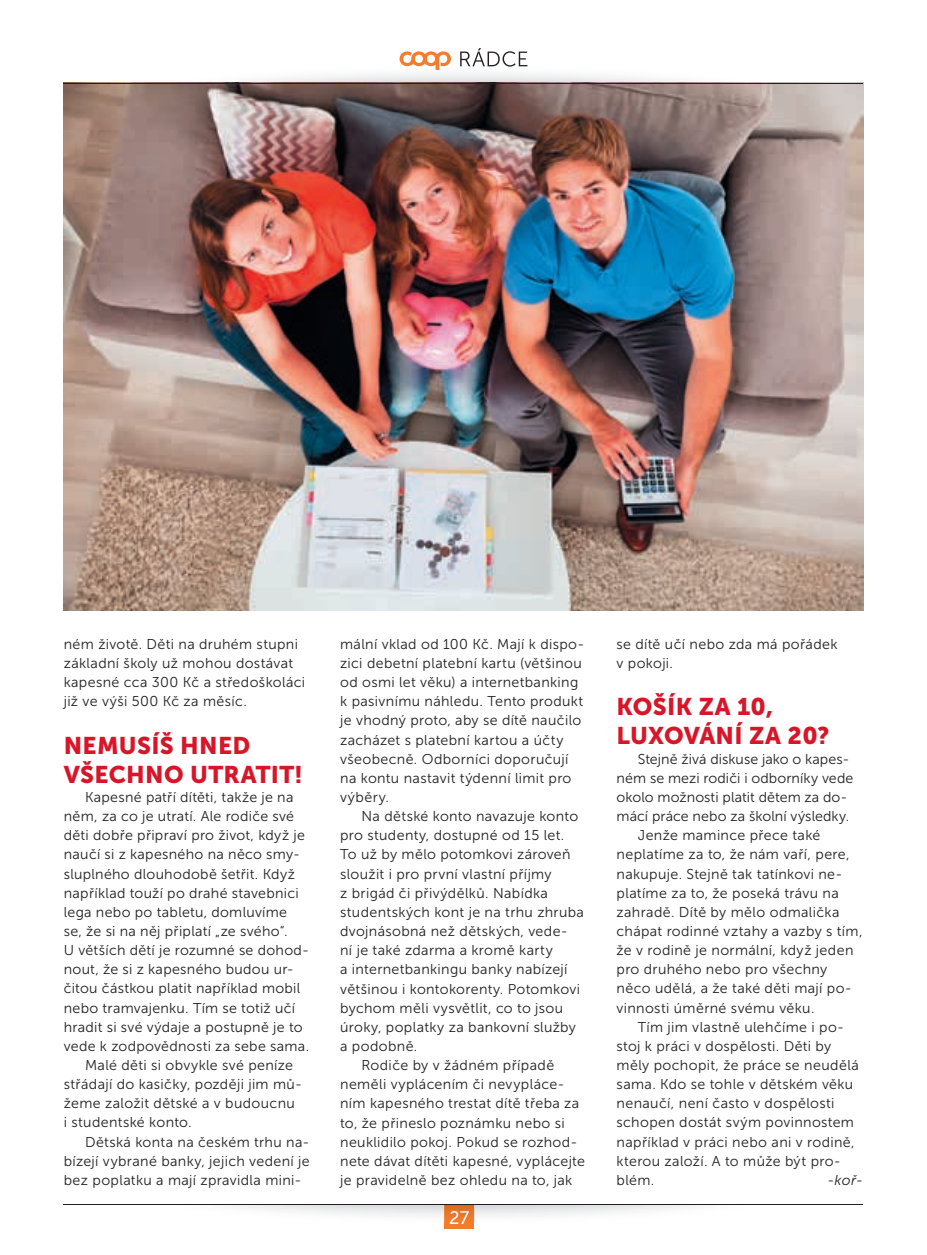
<style>
.page{position:relative;width:927px;height:1255px;background:#fff}
.page>*{position:absolute;margin:0;border:0;box-sizing:border-box;transform-origin:0 0}
.t1{font:24px/28.8px "Museo Sans 900";letter-spacing:.01em;color:#d71729}
.t2{font:18px "Museo Sans 500";color:#fff}
.t3{font:14.25px/19.2px "Museo Sans 300";letter-spacing:.025em;color:#231f20}
.t4{font:14.25px "Museo Sans 300";letter-spacing:.005em;color:#231f20}
.t5{font:italic 14.25px "Museo Sans 300";color:#231f20}
</style>
<div class="page">
<img style="left:138px;top:66px;width:651px;height:17px">
<svg style="left:400px;top:51px;width:51px;height:19px"></svg>
<svg style="left:460px;top:48px;width:67px;height:19px"></svg>
<svg style="left:444px;top:1198px;width:30px;height:30px"></svg>
<img style="left:138px;top:1204px;width:651px;height:17px">
<img style="left:444px;top:1204px;width:30px;height:17px">
<img style="left:450px;top:1210px;width:19px;height:11px">
<img style="left:64px;top:84px;width:799px;height:526px">
<hr style="left:64px;top:1203px;width:799px;height:1px;background:#231f20">
<hr style="left:64px;top:83px;width:799px;height:1px;background:#231f20">
<p class="t3" style="left:64px;top:634px;width:243px">ném životě. Děti na druhém stupni základní školy už mohou dostávat kapesné cca 300 Kč a středoškoláci již ve výši 500 Kč za měsíc.</p>
<h1 class="t1" style="left:64px;top:731px;width:241px">NEMUSÍŠ HNED<br>VŠECHNO UTRATIT!</h1>
<p class="t3" style="left:85px;top:787px;width:210px">Kapesné patří dítěti, takže je na</p>
<p class="t3" style="left:64px;top:806px;width:232px">něm, za co je utratí. Ale rodiče své</p>
<p class="t3" style="left:64px;top:825px;width:243px">děti dobře připraví pro život, když je</p>
<p class="t3" style="left:64px;top:845px;width:238px">naučí si z kapesného na něco smy-</p>
<p class="t3" style="left:64px;top:864px;width:233px">sluplného dlouhodobě šetřit. Když</p>
<p class="t3" style="left:64px;top:883px;width:236px">například touží po drahé stavebnici</p>
<p class="t3" style="left:64px;top:902px;width:225px">lega nebo po tabletu, domluvíme</p>
<p class="t3" style="left:64px;top:921px;width:225px">se, že si na něj připlatí „ze svého“.</p>
<p class="t3" style="left:64px;top:940px;width:247px">U větších dětí je rozumné se dohod-</p>
<p class="t3" style="left:64px;top:959px;width:232px">nout, že si z kapesného budou ur-</p>
<p class="t3" style="left:64px;top:978px;width:238px">čitou částkou platit například mobil</p>
<p class="t3" style="left:64px;top:998px;width:233px">nebo tramvajenku. Tím se totiž učí</p>
<p class="t3" style="left:64px;top:1017px;width:240px">hradit si své výdaje a postupně je to</p>
<p class="t3" style="left:64px;top:1036px;width:247px">vede k zodpovědnosti za sebe sama.</p>
<p class="t3" style="left:85px;top:1055px;width:209px">Malé děti si obvykle své peníze</p>
<p class="t3" style="left:64px;top:1074px;width:240px">střádají do kasičky, později jim mů-</p>
<p class="t3" style="left:64px;top:1093px;width:233px">žeme založit dětské a v budoucnu</p>
<p class="t3" style="left:64px;top:1112px;width:129px">i studentské konto.</p>
<p class="t3" style="left:85px;top:1132px;width:226px">Dětská konta na českém trhu na-</p>
<p class="t3" style="left:64px;top:1151px;width:248px">bízejí vybrané banky, jejich vedení je</p>
<p class="t3" style="left:64px;top:1170px;width:239px">bez poplatku a mají zpravidla mini-</p>
<p class="t3" style="left:340px;top:634px;width:246px">mální vklad od 100 Kč. Mají k dispo&shy;zici debetní platební kartu (většinou od osmi let věku) a internetbanking k pasivnímu náhledu. Tento produkt je vhodný proto, aby se dítě naučilo zacházet s platební kartou a účty všeobecně. Odborníci doporučují na kontu nastavit týdenní limit pro výběry.</p>
<p class="t3" style="left:361px;top:806px;width:218px">Na dětské konto navazuje konto</p>
<p class="t3" style="left:340px;top:825px;width:226px">pro studenty, dostupné od 15 let.</p>
<p class="t3" style="left:340px;top:845px;width:232px">To už by mělo potomkovi zároveň</p>
<p class="t3" style="left:340px;top:864px;width:213px">sloužit i pro první vlastní příjmy</p>
<p class="t3" style="left:340px;top:883px;width:209px">z brigád či přivýdělků. Nabídka</p>
<p class="t3" style="left:340px;top:902px;width:245px">studentských kont je na trhu zhruba</p>
<p class="t3" style="left:340px;top:921px;width:229px">dvojnásobná než dětských, vede-</p>
<p class="t3" style="left:340px;top:940px;width:214px">ní je také zdarma a kromě karty</p>
<p class="t3" style="left:340px;top:959px;width:229px">a internetbankingu banky nabízejí</p>
<p class="t3" style="left:340px;top:979px;width:241px">většinou i kontokorenty. Potomkovi</p>
<p class="t3" style="left:340px;top:998px;width:225px">bychom měli vysvětlit, co to jsou</p>
<p class="t3" style="left:340px;top:1017px;width:237px">úroky, poplatky za bankovní služby</p>
<p class="t3" style="left:340px;top:1036px;width:79px">a podobně.</p>
<p class="t3" style="left:361px;top:1055px;width:194px">Rodiče by v žádném případě</p>
<p class="t3" style="left:340px;top:1074px;width:226px">neměli vyplácením či nevypláce-</p>
<p class="t3" style="left:340px;top:1093px;width:241px">ním kapesného trestat dítě třeba za</p>
<p class="t3" style="left:340px;top:1113px;width:226px">to, že přineslo poznámku nebo si</p>
<p class="t3" style="left:340px;top:1132px;width:239px">neuklidilo pokoj. Pokud se rozhod-</p>
<p class="t3" style="left:340px;top:1151px;width:246px">nete dávat dítěti kapesné, vyplácejte</p>
<p class="t3" style="left:340px;top:1170px;width:234px">je pravidelně bez ohledu na to, jak</p>
<p class="t2" style="left:449px;top:1207px;width:21px">27</p>
<p class="t3" style="left:617px;top:634px;width:223px">se dítě učí nebo zda má pořádek v pokoji.</p>
<h1 class="t1" style="left:617px;top:691px;width:215px">KOŠÍK ZA 10,<br>LUXOVÁNÍ ZA 20?</h1>
<p class="t4" style="left:638px;top:751px;width:213px">Stejně živá diskuse jako o kapes-</p>
<p class="t4" style="left:617px;top:770px;width:238px">ném se mezi rodiči i odborníky vede</p>
<p class="t4" style="left:617px;top:789px;width:232px">okolo možnosti platit dětem za do-</p>
<p class="t4" style="left:617px;top:808px;width:234px">mácí práce nebo za školní výsledky.</p>
<p class="t3" style="left:638px;top:825px;width:184px">Jenže mamince přece také</p>
<p class="t3" style="left:617px;top:845px;width:235px">neplatíme za to, že nám vaří, pere,</p>
<p class="t3" style="left:617px;top:864px;width:227px">nakupuje. Stejně tak tatínkovi ne-</p>
<p class="t3" style="left:617px;top:883px;width:224px">platíme za to, že poseká trávu na</p>
<p class="t3" style="left:617px;top:902px;width:224px">zahradě. Dítě by mělo odmalička</p>
<p class="t3" style="left:617px;top:921px;width:247px">chápat rodinné vztahy a vazby s tím,</p>
<p class="t3" style="left:617px;top:940px;width:238px">že v rodině je normální, když jeden</p>
<p class="t3" style="left:617px;top:959px;width:212px">pro druhého nebo pro všechny</p>
<p class="t3" style="left:617px;top:978px;width:237px">něco udělá, a že také děti mají po-</p>
<p class="t3" style="left:617px;top:998px;width:199px">vinnosti úměrné svému věku.</p>
<p class="t3" style="left:638px;top:1017px;width:208px">Tím jim vlastně ulehčíme i po-</p>
<p class="t3" style="left:617px;top:1036px;width:216px">stoj k práci v dospělosti. Děti by</p>
<p class="t3" style="left:617px;top:1055px;width:244px">měly pochopit, že práce se neudělá</p>
<p class="t3" style="left:617px;top:1074px;width:238px">sama. Kdo se tohle v dětském věku</p>
<p class="t3" style="left:617px;top:1093px;width:219px">nenaučí, není často v dospělosti</p>
<p class="t3" style="left:617px;top:1112px;width:239px">schopen dostát svým povinnostem</p>
<p class="t3" style="left:617px;top:1132px;width:240px">například v práci nebo ani v rodině,</p>
<p class="t3" style="left:617px;top:1151px;width:226px">kterou založí. A to může být pro-</p>
<p class="t3" style="left:617px;top:1170px;width:39px">blém.</p>
<p class="t5" style="left:827px;top:1172px;width:37px">-koř-</p>
</div>
